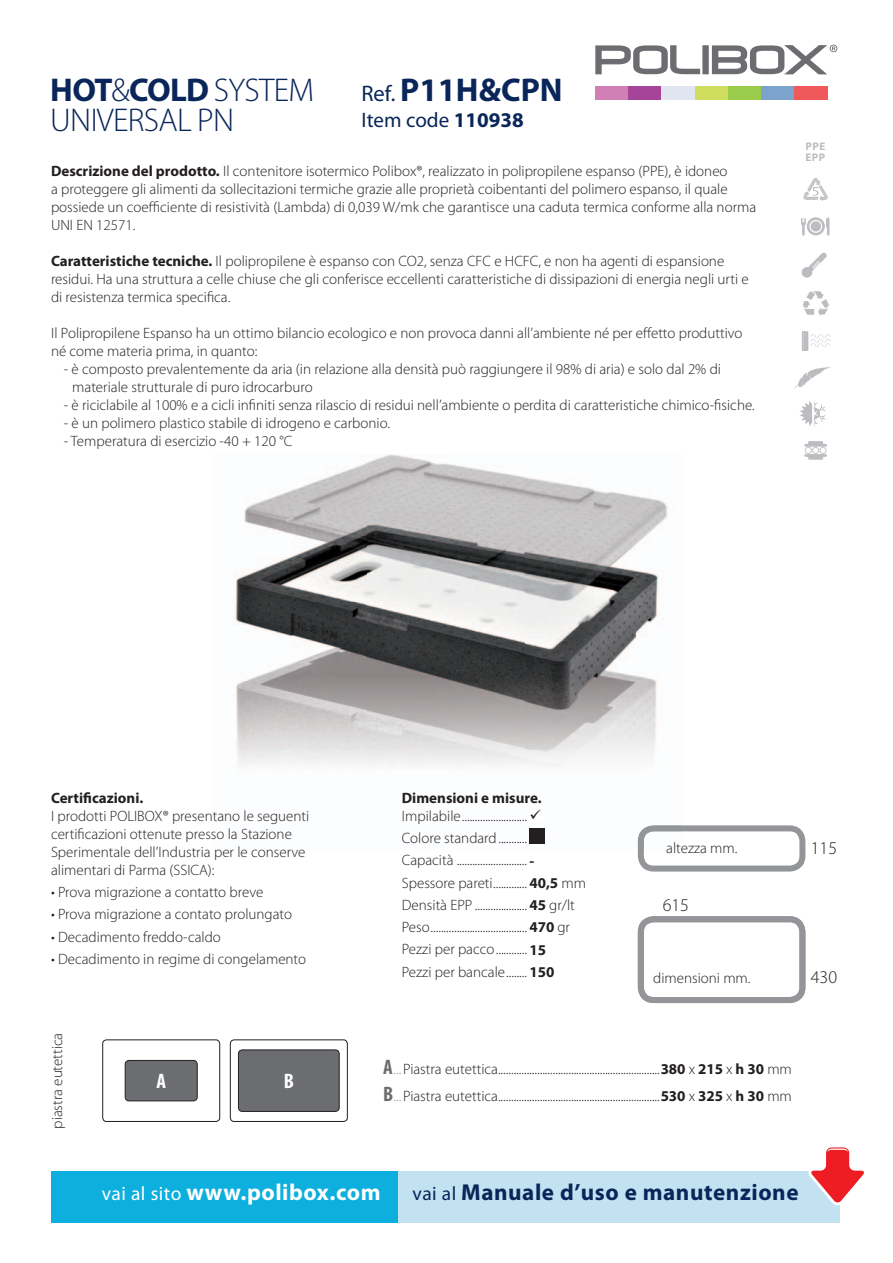
<style>
.page{position:relative;width:893px;height:1263px;background:#fff}
.page>*{position:absolute;margin:0;border:0;box-sizing:border-box;transform-origin:0 0}
.t1{font:700 33px "Myriad Pro";letter-spacing:-.01em;color:#092559}
.t2{font:300 33px "Myriad Pro";letter-spacing:-.02em;color:#092559}
.t3{font:700 23.1px "Myriad Pro";letter-spacing:.025em;color:#092559}
.t4{font:700 23.1px "Myriad Pro";letter-spacing:.025em;color:#fff}
.t5{font:21px "Myriad Pro";color:#092559}
.t6{font:700 condensed 21px "Myriad Pro";color:#fff}
.t7{font:300 18px "Myriad Pro";color:#231f20}
.t8{font:300 15px/18px "Myriad Pro";color:#231f20}
.t9{font:700 15px "Myriad Pro";color:#231f20}
.t10{font:700 11.1px/10.5px "Myriad Pro";letter-spacing:.045em;color:#bcbdc0}
.s1{font-weight:300}
.s2{font-weight:400;font-size:22.5px}
.s3{font-weight:700}
.s4{font-weight:700;font-stretch:condensed;font-size:21px;color:#6c6d70}
.s5{color:#939598}
.s6{font-weight:400;font-size:19.5px}
</style>
<div class="page">
<div style="left:51px;top:1171px;width:789px;height:51px;background:#c2e2f2"></div>
<div style="left:51px;top:1171px;width:347px;height:51px;background:#0cafdd"></div>
<div style="left:595px;top:86px;width:34px;height:14px;background:#d080b5"></div>
<div style="left:629px;top:86px;width:33px;height:14px;background:#a64499"></div>
<div style="left:662px;top:86px;width:33px;height:14px;background:#e0e5ef"></div>
<div style="left:695px;top:86px;width:33px;height:14px;background:#d0de60"></div>
<div style="left:728px;top:86px;width:33px;height:14px;background:#9acb4b"></div>
<div style="left:761px;top:86px;width:34px;height:14px;background:#7ba3cc"></div>
<div style="left:795px;top:86px;width:33px;height:14px;background:#f0595b"></div>
<svg style="left:595px;top:45px;width:242px;height:29px"></svg>
<svg style="left:803px;top:178px;width:25px;height:23px"></svg>
<svg style="left:801px;top:217px;width:28px;height:19px"></svg>
<svg style="left:802px;top:253px;width:25px;height:25px"></svg>
<svg style="left:803px;top:291px;width:26px;height:25px"></svg>
<svg style="left:802px;top:331px;width:29px;height:20px"></svg>
<svg style="left:794px;top:367px;width:37px;height:22px"></svg>
<svg style="left:800px;top:401px;width:26px;height:25px"></svg>
<svg style="left:804px;top:441px;width:23px;height:19px"></svg>
<svg style="left:808px;top:1147px;width:56px;height:58px"></svg>
<div style="left:638px;top:916px;width:167px;height:87px;border:6px solid #939598;border-radius:13px"></div>
<svg style="left:638px;top:825px;width:167px;height:46px"></svg>
<div style="left:125px;top:1060px;width:72px;height:41px;background:#6c6d70;border-radius:4px"></div>
<div style="left:125px;top:1060px;width:73px;height:41px;border:1px solid #231f20;border-radius:4px"></div>
<div style="left:102px;top:1039px;width:118px;height:83px;border:1px solid #231f20;border-radius:4px"></div>
<div style="left:238px;top:1050px;width:101px;height:61px;background:#6c6d70;border-radius:4px"></div>
<div style="left:238px;top:1049px;width:102px;height:63px;border:1px solid #231f20;border-radius:4px"></div>
<div style="left:230px;top:1039px;width:118px;height:83px;border:1px solid #231f20;border-radius:4px"></div>
<img style="left:234px;top:454px;width:434px;height:395px">
<img style="left:638px;top:825px;width:44px;height:24px">
<img style="left:529px;top:829px;width:15px;height:14px">
<svg style="left:530px;top:809px;width:11px;height:10px"></svg>
<h1 class="t1" style="left:50px;top:78px;width:265px">HOT<span class="s1">&amp;</span>COLD <span class="s1">SYSTEM</span></h1>
<h1 class="t2" style="left:50px;top:108px;width:185px">UNIVERSAL PN</h1>
<h1 class="t1" style="left:361px;top:78px;width:203px"><span class="s2">Ref.</span> P11H&amp;CPN</h1>
<h3 class="t5" style="left:361px;top:112px;width:164px">Item code <span class="s3">110938</span></h3>
<p class="t8" style="left:51px;top:163px;width:707px"><span class="s3">Descrizione del prodotto.</span> Il contenitore isotermico Polibox®, realizzato in polipropilene espanso (PPE), è idoneo<br>a proteggere gli alimenti da sollecitazioni termiche grazie alle proprietà coibentanti del polimero espanso, il quale possiede un coefficiente di resistività (Lambda) di 0,039 W/mk che garantisce una caduta termica conforme alla norma UNI EN 12571.</p>
<p class="t8" style="left:51px;top:253px;width:699px"><span class="s3">Caratteristiche tecniche.</span> Il polipropilene è espanso con CO2, senza CFC e HCFC, e non ha agenti di espansione residui. Ha una struttura a celle chiuse che gli conferisce eccellenti caratteristiche di dissipazioni di energia negli urti e di resistenza termica specifica.</p>
<p class="t8" style="left:51px;top:325px;width:693px">Il Polipropilene Espanso ha un ottimo bilancio ecologico e non provoca danni all’ambiente né per effetto produttivo né come materia prima, in quanto:</p>
<p class="t8" style="left:72px;top:361px;width:650px;text-indent:-9px">- è composto prevalentemente da aria (in relazione alla densità può raggiungere il 98% di aria) e solo dal 2% di materiale strutturale di puro idrocarburo</p>
<p class="t8" style="left:64px;top:397px;width:692px">- è riciclabile al 100% e a cicli infiniti senza rilascio di residui nell’ambiente o perdita di caratteristiche chimico-fisiche.</p>
<p class="t8" style="left:64px;top:415px;width:328px">- è un polimero plastico stabile di idrogeno e carbonio.</p>
<p class="t8" style="left:64px;top:433px;width:230px">- Temperatura di esercizio -40 + 120 °C</p>
<p class="t10" style="left:805px;top:142px;width:21px">PPE<br>EPP</p>
<p class="t9" style="left:51px;top:792px;width:94px">Certificazioni.</p>
<p class="t8" style="left:51px;top:808px;width:260px">I prodotti POLIBOX® presentano le seguenti certificazioni ottenute presso la Stazione Sperimentale dell’Industria per le conserve alimentari di Parma (SSICA):</p>
<p class="t8" style="left:51px;top:885px;width:214px">• Prova migrazione a contatto breve</p>
<p class="t8" style="left:51px;top:907px;width:242px">• Prova migrazione a contato prolungato</p>
<p class="t8" style="left:51px;top:929px;width:171px">• Decadimento freddo-caldo</p>
<p class="t8" style="left:51px;top:951px;width:257px">• Decadimento in regime di congelamento</p>
<p class="t8" style="left:50px;top:1129px;width:97px;rotate:-90deg">piastra eutettica</p>
<h3 class="t6" style="left:156px;top:1073px;width:11px">A</h3>
<h3 class="t6" style="left:284px;top:1073px;width:12px">B</h3>
<p class="t9" style="left:402px;top:792px;width:141px">Dimensioni e misure.</p>
<p class="t8" style="left:402px;top:806px;width:127px;line-height:22.2px">Impilabile .........................<br>Colore standard ...........</p>
<p class="t8" style="left:402px;top:851px;width:186px;line-height:22.2px">Capacità ...........................<span class="s3">- </span>Spessore pareti .............<span class="s3">40,5</span> mm Densità EPP ....................<span class="s3">45</span> gr/lt Peso .....................................<span class="s3">470</span> gr Pezzi per pacco ............<span class="s3">15<br></span>Pezzi per bancale ........<span class="s3">150</span></p>
<p class="t8" style="left:666px;top:841px;width:73px">altezza mm.</p>
<p class="t7" style="left:663px;top:899px;width:28px">615</p>
<p class="t8" style="left:653px;top:970px;width:99px">dimensioni mm.</p>
<p class="t7" style="left:811px;top:841px;width:28px">115</p>
<p class="t7" style="left:811px;top:970px;width:28px">430</p>
<p class="t8" style="left:383px;top:1057px;width:410px;line-height:27px"><span class="s4">A</span> <span class="s5">...</span>Piastra eutettica..............................................................<span class="s3">380</span> x <span class="s3">215</span> x <span class="s3">h 30</span> mm<br><span class="s4">B</span> <span class="s5">...</span>Piastra eutettica..............................................................<span class="s3">530</span> x <span class="s3">325</span> x <span class="s3">h 30</span> mm</p>
<h2 class="t4" style="left:102px;top:1183px;width:280px"><span class="s6">vai al sito</span> www.polibox.com</h2>
<h2 class="t3" style="left:412px;top:1183px;width:388px"><span class="s6">vai al</span> Manuale d’uso e manutenzione</h2>
</div>
